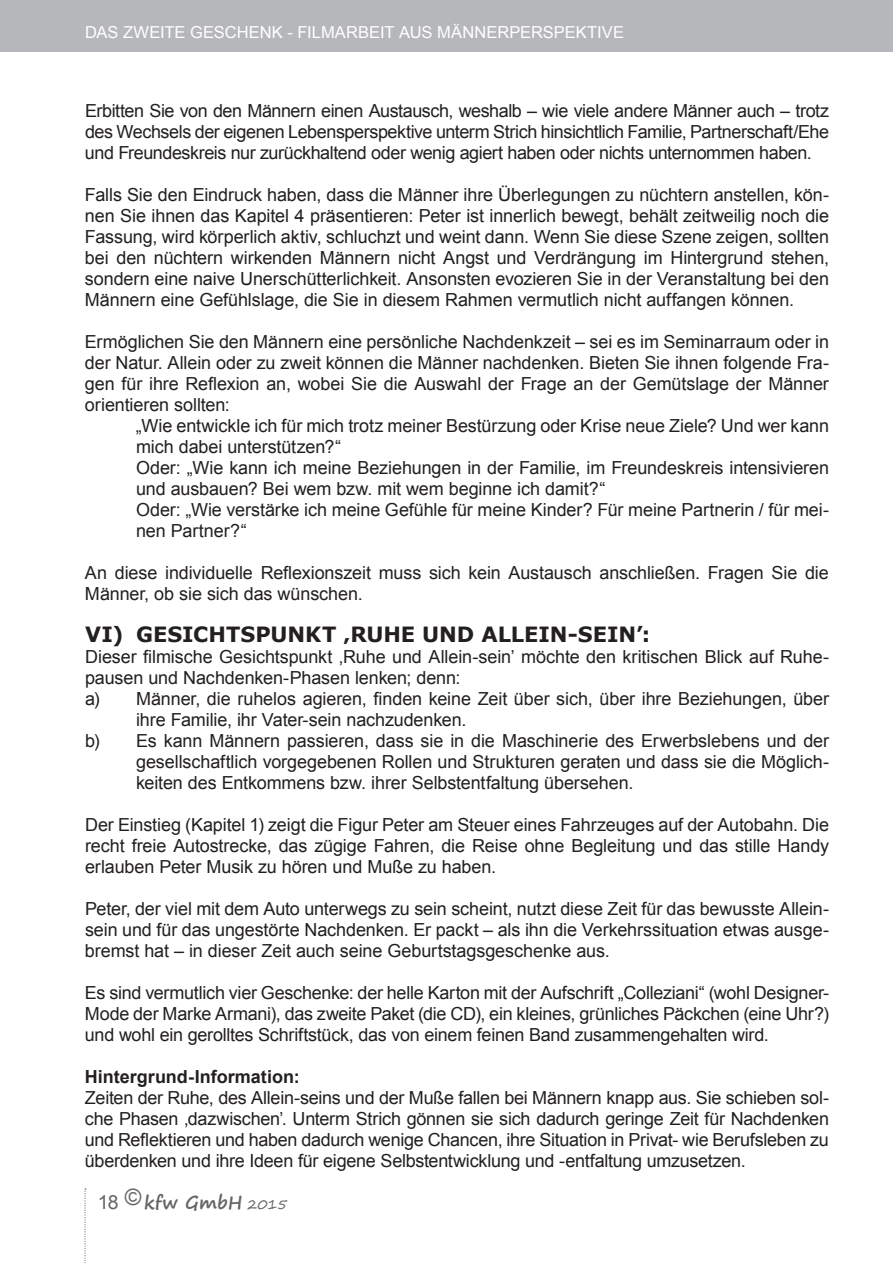
<style>
.page{position:relative;width:893px;height:1263px;background:#fff}
.page>*{position:absolute;margin:0;border:0;box-sizing:border-box;transform-origin:0 0}
.t1{font:700 21px "Verdana";letter-spacing:-.005em;color:#231f20}
.t2{font:18px/21px "Arial";letter-spacing:-.005em;color:#231f20;text-align:justify}
.t3{font:700 18px "Arial";color:#231f20}
.t4{font:700 18px "Segoe Print";letter-spacing:.005em;color:#656568}
.t5{font:16.5px "Arial";color:#fff}
.s1{font-family:"Arial";font-weight:400;font-size:19.5px}
.s2{font-weight:400;font-size:13.5px}
</style>
<div class="page">
<div style="left:0;top:0;width:893px;height:51px;background:#b6b7bb"></div>
<svg style="left:84px;top:1188px;width:2px;height:75px"></svg>
<p class="t5" style="left:85px;top:21px;width:540px">Das zweite Geschenk - Filmarbeit aus Männerperspektive</p>
<p class="t2" style="left:85px;top:100px;width:746px">Erbitten Sie von den Männern einen Austausch, weshalb – wie viele andere Männer auch – trotz des Wechsels der eigenen Lebensperspektive unterm Strich hinsichtlich Familie, Partnerschaft/Ehe und Freundeskreis nur zurückhaltend oder wenig agiert haben oder nichts unternommen haben.</p>
<p class="t2" style="left:85px;top:184px;width:746px">Falls Sie den Eindruck haben, dass die Männer ihre Überlegungen zu nüchtern anstellen, kön&shy;nen Sie ihnen das Kapitel 4 präsentieren: Peter ist innerlich bewegt, behält zeitweilig noch die Fassung, wird körperlich aktiv, schluchzt und weint dann. Wenn Sie diese Szene zeigen, sollten bei den nüchtern wirkenden Männern nicht Angst und Verdrängung im H intergrund stehen, sondern eine naive U nerschütterlichkeit. Ansonsten evozieren Sie in der Veranstaltung bei den Männern eine Gefühlslage, die Sie in diesem Rahmen vermutlich nicht auffangen können.</p>
<p class="t2" style="left:85px;top:331px;width:746px">Ermöglichen Sie den Männern eine persönliche Nachdenkzeit – sei es im Seminarraum oder in der Natur. Allein oder zu zweit können die Männer nachdenken. Bieten Sie ihnen folgende Fra&shy;gen für ihre Reflexion an, wobei Sie die Auswahl der Frage an der Gemütslage der Männer orientieren sollten:</p>
<p class="t2" style="left:136px;top:415px;width:695px;text-align:left">„Wie entwickle ich für mich trotz meiner Bestürzung oder Krise neue Ziele? U nd wer kann mich dabei unterstützen?“<br>Oder: „Wie kann ich meine Beziehungen in der Familie, im Freundeskreis intensivieren und ausbauen? Bei wem bzw. mit wem beginne ich damit?“<br>Oder: „Wie verstärke ich meine Gefühle für meine Kinder? Für meine Partnerin / für mei&shy;nen Partner?“</p>
<p class="t2" style="left:85px;top:562px;width:745px">An diese individuelle Reflexionszeit muss sich kein Austausch anschließen. Fragen Sie die<br>Männer, ob sie sich das wünschen.</p>
<p class="t1" style="left:85px;top:619px;width:567px">VI) GESICHTSPUNKT ‚RUHE UND ALLEIN-SEIN’:</p>
<p class="t2" style="left:85px;top:646px;width:746px">Dieser filmische Gesichtspunkt ‚Ruhe und Allein-sein’ möchte den kritischen Blick auf Ruhe-</p>
<p class="t2" style="left:85px;top:667px;width:377px">pausen und Nachdenken-Phasen lenken; denn:</p>
<p class="t2" style="left:85px;top:688px;width:746px">a) Männer, die ruhelos agieren, finden keine Zeit über sich, über ihre Beziehungen, über</p>
<p class="t2" style="left:136px;top:709px;width:332px">ihre Familie, ihr Vater-sein nachzudenken.</p>
<p class="t2" style="left:85px;top:730px;width:32px">b) E</p>
<p class="t2" style="left:136px;top:730px;width:695px;text-indent:12px">s kann Männern passieren, dass sie in die Maschinerie des Erwerbslebens und der gesellschaftlich vorgegebenen Rollen und Strukturen geraten und dass sie die Möglich&shy;keiten des Entkommens bzw. ihrer Selbstentfaltung übersehen.</p>
<p class="t2" style="left:85px;top:814px;width:746px">Der Einstieg (Kapitel 1) zeigt die Figur Peter am Steuer eines Fahrzeuges auf der Autobahn. Die recht freie Autostrecke, das zügige Fahren, die Reise ohne Begleitung und das stille Handy erlauben Peter M usik zu hören und M uße zu haben.</p>
<p class="t2" style="left:85px;top:898px;width:746px">Peter, der viel mit dem Auto unterwegs zu sein scheint, nutzt diese Zeit für das bewusste Allein&shy;sein und für das ungestörte Nachdenken. Er packt – als ihn die Verkehrssituation etwas ausge&shy;bremst hat – in dieser Zeit auch seine Geburtstagsgeschenke aus.</p>
<p class="t2" style="left:85px;top:982px;width:746px">Es sind vermutlich vier Geschenke: der helle Karton mit der Aufschrift „Colleziani“ (wohl Designer-Mode der Marke Armani), das zweite Paket (die CD), ein kleines, grünliches Päckchen (eine U hr?) und wohl ein gerolltes Schriftstück, das von einem feinen Band zusammengehalten wird.</p>
<p class="t3" style="left:85px;top:1065px;width:216px">Hintergrund-Information:</p>
<p class="t2" style="left:85px;top:1087px;width:746px">Zeiten der Ruhe, des Allein-seins und der M uße fallen bei Männern knapp aus. Sie schieben sol&shy;che Phasen ‚dazwischen’. U nterm Strich gönnen sie sich dadurch geringe Zeit für Nachdenken und Reflektieren und haben dadurch wenige Chancen, ihre Situation in Privat- wie Berufsleben zu überdenken und ihre Ideen für eigene Selbstentwicklung und -entfaltung umzusetzen.</p>
<p class="t4" style="left:98px;top:1186px;width:191px"><span class="s1">18</span> <sup>©</sup>kfw GmbH <span class="s2">2015</span></p>
</div>
